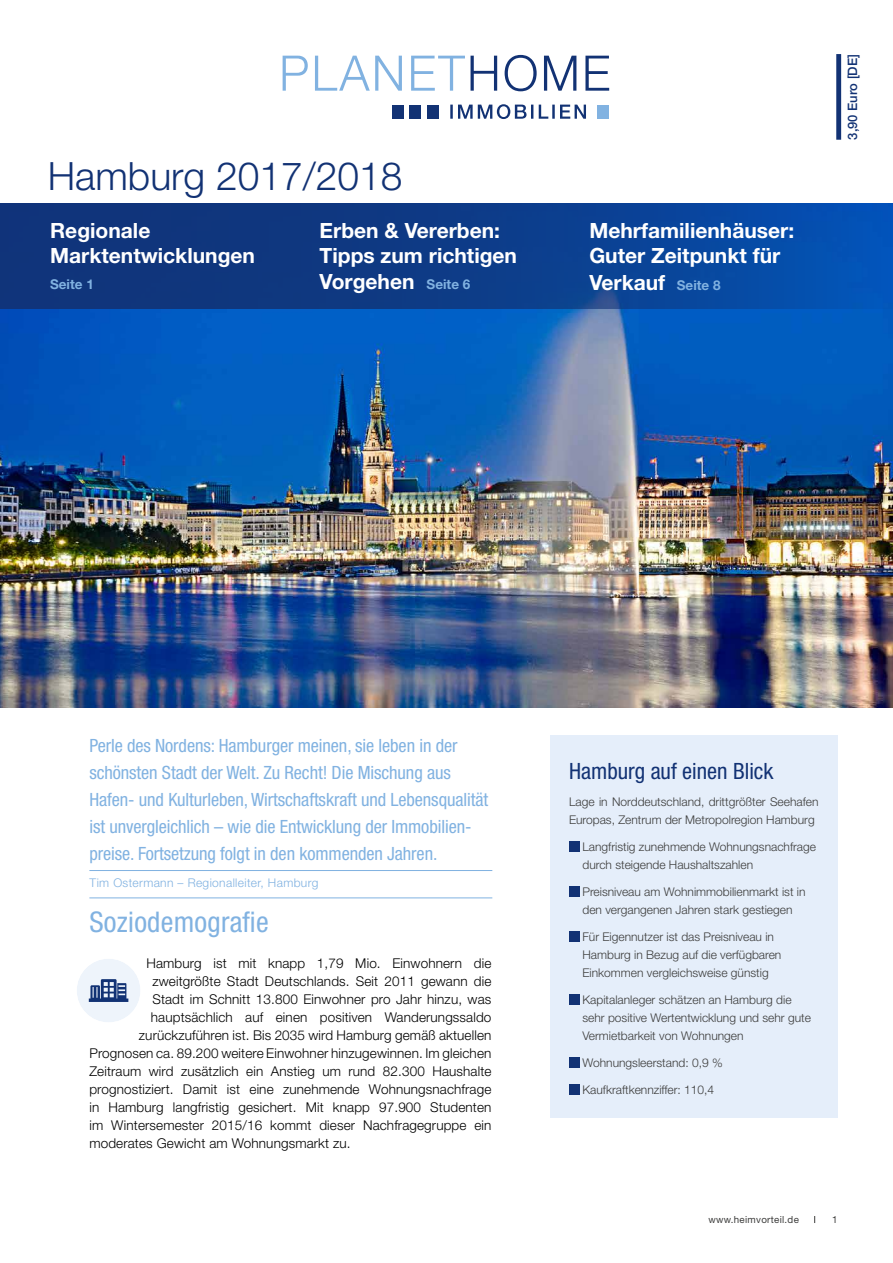
<style>
.page{position:relative;width:893px;height:1263px;background:#fff}
.page>*{position:absolute;margin:0;border:0;box-sizing:border-box;transform-origin:0 0}
.t1{font:300 39px "Helvetica Neue LT Std";color:#123274}
.t2{font:condensed 28.5px "Helvetica Neue LT Std";letter-spacing:.01em;color:#81b2e1}
.t3{font:condensed 22.5px "Helvetica Neue LT Std";color:#123274}
.t4{font:700 21px/25.7px "Helvetica Neue LT Std";color:#fff}
.t5{font:condensed 18.3px/27px "Helvetica Neue LT Std";letter-spacing:-.005em;color:#81b2e1}
.t6{font:300 13.5px "Helvetica Neue LT Std";letter-spacing:.01em;color:#000}
.t7{font:700 13.5px "Helvetica Neue LT Std";color:#81b2e1}
.t8{font:500 13.05px "Helvetica Neue LT Std";color:#123274}
.t9{font:300 12px/18px "Helvetica Neue LT Std";color:#3c3c3b}
.t10{font:300 12px "Helvetica Neue LT Std";letter-spacing:.03em;color:#81b2e1}
.t11{font:9.75px "Helvetica Neue LT Std";letter-spacing:.03em;color:#3c3c3b}
.s1{font-size:13.5px;color:#81b2e1}
</style>
<div class="page">
<div style="left:77px;top:959px;width:63px;height:63px;background:#eef4fb;border-radius:50%"></div>
<svg style="left:89px;top:979px;width:39px;height:23px"></svg>
<div style="left:550px;top:735px;width:288px;height:382px;background:#e5eefa"></div>
<div style="left:569px;top:841px;width:10px;height:10px;background:#123274"></div>
<div style="left:569px;top:886px;width:10px;height:10px;background:#123274"></div>
<div style="left:569px;top:931px;width:10px;height:10px;background:#123274"></div>
<div style="left:569px;top:994px;width:10px;height:10px;background:#123274"></div>
<div style="left:569px;top:1057px;width:10px;height:10px;background:#123274"></div>
<div style="left:569px;top:1084px;width:10px;height:10px;background:#123274"></div>
<hr style="left:89px;top:870px;width:403px;height:1px;background:#81b2e1">
<hr style="left:89px;top:897px;width:403px;height:1px;background:#81b2e1">
<img style="left:0;top:309px;width:893px;height:398px">
<div style="left:836px;top:54px;width:5px;height:86px;background:#123274"></div>
<svg style="left:471px;top:55px;width:138px;height:36px"></svg>
<svg style="left:283px;top:56px;width:182px;height:35px"></svg>
<div style="left:597px;top:105px;width:12px;height:14px;background:#81b2e1"></div>
<div style="left:392px;top:105px;width:12px;height:14px;background:#123274"></div>
<div style="left:409px;top:105px;width:12px;height:14px;background:#123274"></div>
<div style="left:427px;top:105px;width:12px;height:14px;background:#123274"></div>
<svg style="left:450px;top:104px;width:136px;height:15px"></svg>
<div style="left:0;top:203px;width:893px;height:106px;background:linear-gradient(to right,#132e6e,#054fad)"></div>
<h1 class="t1" style="left:48px;top:152px;width:356px">Hamburg 2017/2018</h1>
<h3 class="t4" style="left:320px;top:217px;width:199px">Erben &amp; Vererben:<br>Tipps zum richtigen<br>Vorgehen <span class="s1">Seite 6</span></h3>
<h3 class="t4" style="left:589px;top:217px;width:206px;line-height:26.1px">Mehrfamilienhäuser:<br>Guter Zeitpunkt für<br>Verkauf <span class="s1">Seite 8</span></h3>
<h3 class="t4" style="left:50px;top:217px;width:206px;line-height:25.2px">Regionale<br>Marktentwicklungen</h3>
<p class="t7" style="left:50px;top:276px;width:45px">Seite 1</p>
<p class="t8" style="left:845px;top:140px;width:87px;rotate:-90deg">3,90 Euro [DE]</p>
<p class="t5" style="left:89px;top:732px;width:400px">Perle des Nordens: Hamburger meinen, sie leben in der schönsten Stadt der Welt. Zu Recht! Die Mischung aus Hafen- und Kulturleben, Wirtschaftskraft und Lebensqualität ist unvergleichlich – wie die Entwicklung der Immobilien&shy;preise. Fortsetzung folgt in den kommenden Jahren.</p>
<p class="t10" style="left:89px;top:876px;width:231px">Tim Ostermann – Regionalleiter, Hamburg</p>
<h2 class="t2" style="left:89px;top:906px;width:181px">Soziodemografie</h2>
<p class="t6" style="left:146px;top:955px;width:346px">Hamburg ist mit knapp 1,79 Mio. Einwohnern die</p>
<p class="t6" style="left:152px;top:973px;width:341px">zweitgrößte Stadt Deutschlands. Seit 2011 gewann die</p>
<p class="t6" style="left:152px;top:991px;width:340px">Stadt im Schnitt 13.800 Einwohner pro Jahr hinzu, was</p>
<p class="t6" style="left:151px;top:1009px;width:342px">hauptsächlich auf einen positiven Wanderungssaldo</p>
<p class="t6" style="left:139px;top:1027px;width:354px">zurückzuführen ist. Bis 2035 wird Hamburg gemäß aktuellen</p>
<p class="t6" style="left:89px;top:1045px;width:403px">Prognosen ca. 89.200 weitere Einwohner hinzugewinnen. Im gleichen</p>
<p class="t6" style="left:89px;top:1063px;width:404px">Zeitraum wird zusätzlich ein Anstieg um rund 82.300 Haushalte</p>
<p class="t6" style="left:89px;top:1081px;width:404px">prognostiziert. Damit ist eine zunehmende Wohnungsnachfrage</p>
<p class="t6" style="left:89px;top:1099px;width:403px">in Hamburg langfristig gesichert. Mit knapp 97.900 Studenten</p>
<p class="t6" style="left:89px;top:1117px;width:404px">im Wintersemester 2015/16 kommt dieser Nachfragegruppe ein</p>
<p class="t6" style="left:89px;top:1135px;width:263px">moderates Gewicht am Wohnungsmarkt zu.</p>
<h3 class="t3" style="left:569px;top:758px;width:206px">Hamburg auf einen Blick</h3>
<p class="t9" style="left:569px;top:793px;width:251px">Lage in Norddeutschland, drittgrößter Seehafen<br>Europas, Zentrum der Metropolregion Hamburg</p>
<p class="t9" style="left:582px;top:838px;width:235px">Langfristig zunehmende Wohnungsnachfrage durch steigende Haushaltszahlen</p>
<p class="t9" style="left:582px;top:883px;width:225px">Preisniveau am Wohnimmobilienmarkt ist in den vergangenen Jahren stark gestiegen</p>
<p class="t9" style="left:582px;top:928px;width:200px">Für Eigennutzer ist das Preisniveau in<br>Hamburg in Bezug auf die verfügbaren<br>Einkommen vergleichsweise günstig</p>
<p class="t9" style="left:582px;top:991px;width:230px">Kapitalanleger schätzen an Hamburg die sehr positive Wertentwicklung und sehr gute<br>Vermietbarkeit von Wohnungen</p>
<p class="t9" style="left:582px;top:1054px;width:142px">Wohnungsleerstand: 0,9 %</p>
<p class="t9" style="left:582px;top:1081px;width:133px">Kaufkraftkennziffer: 110,4</p>
<p class="t11" style="left:708px;top:1214px;width:92px">www.heimvorteil.de</p>
<p class="t11" style="left:832px;top:1214px;width:7px">1</p>
</div>
